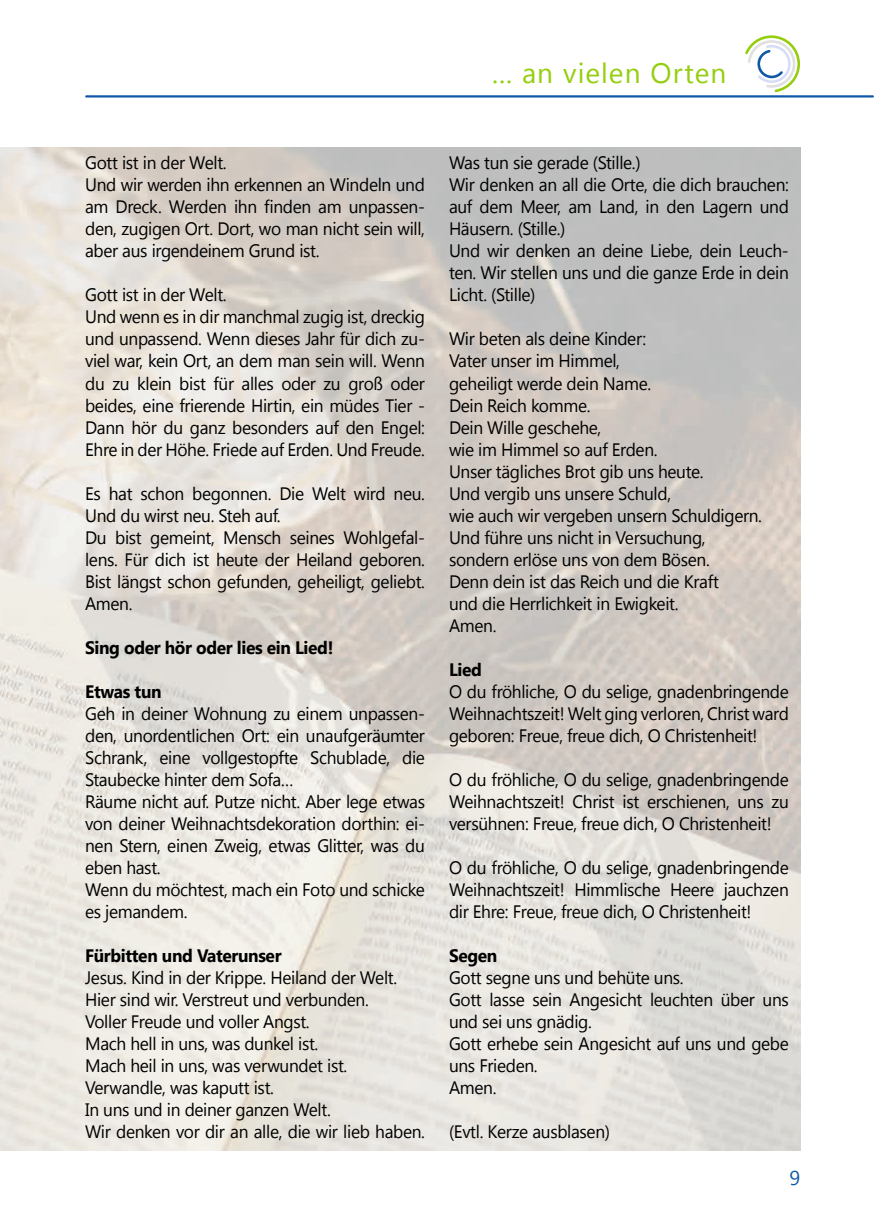
<style>
.page{position:relative;width:874px;height:1225px;background:#fff}
.page>*{position:absolute;margin:0;border:0;box-sizing:border-box;transform-origin:0 0}
.t1{font:28px "Segoe UI";letter-spacing:.04em;color:#94ce0e}
.t2{font:20px "Segoe UI";color:#0e58a7}
.t3{font:18px/22px "Segoe UI";letter-spacing:-.02em;color:#000;scale:.96 1}
.t4{font:700 18px "Segoe UI";letter-spacing:-.02em;color:#000;scale:.96 1}
</style>
<div class="page">
<img style="left:0;top:147px;width:799px;height:1003px">
<hr style="left:86px;top:95px;width:786px;height:2px;background:#0e58a7">
<svg style="left:745px;top:35px;width:55px;height:58px"></svg>
<h1 class="t1" style="left:492px;top:54px;width:236px">... an vielen Orten</h1>
<p class="t3" style="left:85px;top:151px;width:355px">Gott ist in der Welt.<br>Und wir werden ihn erkennen an Windeln und am Dreck. Werden ihn finden am unpassen&shy;den, zugigen Ort. Dort, wo man nicht sein will, aber aus irgendeinem Grund ist.</p>
<p class="t3" style="left:85px;top:283px;width:355px">Gott ist in der Welt.<br>Und wenn es in dir manchmal zugig ist, dreckig und unpassend. Wenn dieses Jahr für dich zu&shy;viel war, kein Ort, an dem man sein will. Wenn du zu klein bist für alles oder zu groß oder beides, eine frierende Hirtin, ein müdes Tier - Dann hör du ganz besonders auf den Engel:<br>Ehre in der Höhe. Friede auf Erden. Und Freude.</p>
<p class="t3" style="left:85px;top:481px;width:355px">Es hat schon begonnen. Die Welt wird neu.<br>Und du wirst neu. Steh auf.<br>Du bist gemeint, Mensch seines Wohlgefal&shy;lens. Für dich ist heute der Heiland geboren.<br>Bist längst schon gefunden, geheiligt, geliebt.<br>Amen.</p>
<p class="t4" style="left:85px;top:634px;width:260px">Sing oder hör oder lies ein Lied!</p>
<p class="t4" style="left:85px;top:678px;width:81px">Etwas tun</p>
<p class="t3" style="left:85px;top:701px;width:355px">Geh in deiner Wohnung zu einem unpassen&shy;den, unordentlichen Ort: ein unaufgeräumter Schrank, eine vollgestopfte Schublade, die Staubecke hinter dem Sofa…<br>Räume nicht auf. Putze nicht. Aber lege etwas von deiner Weihnachtsdekoration dorthin: ei&shy;nen Stern, einen Zweig, etwas Glitter, was du eben hast.<br>Wenn du möchtest, mach ein Foto und schicke es jemandem.</p>
<p class="t4" style="left:85px;top:942px;width:206px">Fürbitten und Vaterunser</p>
<p class="t3" style="left:85px;top:965px;width:355px">Jesus. Kind in der Krippe. Heiland der Welt.<br>Hier sind wir. Verstreut und verbunden.<br>Voller Freude und voller Angst.<br>Mach hell in uns, was dunkel ist.<br>Mach heil in uns, was verwundet ist.<br>Verwandle, was kaputt ist.<br>In uns und in deiner ganzen Welt.<br>Wir denken vor dir an alle, die wir lieb haben.</p>
<p class="t3" style="left:449px;top:151px;width:355px">Was tun sie gerade (Stille.)<br>Wir denken an all die Orte, die dich brauchen: auf dem Meer, am Land, in den Lagern und Häusern. (Stille.)<br>Und wir denken an deine Liebe, dein Leuch&shy;ten. Wir stellen uns und die ganze Erde in dein Licht. (Stille)</p>
<p class="t3" style="left:449px;top:327px;width:327px">Wir beten als deine Kinder:<br>Vater unser im Himmel,<br>geheiligt werde dein Name.<br>Dein Reich komme.<br>Dein Wille geschehe,<br>wie im Himmel so auf Erden.<br>Unser tägliches Brot gib uns heute.<br>Und vergib uns unsere Schuld,<br>wie auch wir vergeben unsern Schuldigern.<br>Und führe uns nicht in Versuchung, sondern erlöse uns von dem Bösen.<br>Denn dein ist das Reich und die Kraft<br>und die Herrlichkeit in Ewigkeit.<br>Amen.</p>
<p class="t4" style="left:449px;top:656px;width:36px">Lied</p>
<p class="t3" style="left:449px;top:679px;width:355px;text-align:justify">O du fröhliche, O du selige, gnadenbringende Weihnachtszeit! Welt ging verloren, Christ ward geboren: Freue, freue dich, O Christenheit!</p>
<p class="t3" style="left:449px;top:767px;width:355px;text-align:justify">O du fröhliche, O du selige, gnadenbringende Weihnachtszeit! Christ ist erschienen, uns zu versühnen: Freue, freue dich, O Christenheit!</p>
<p class="t3" style="left:449px;top:855px;width:355px;text-align:justify">O du fröhliche, O du selige, gnadenbringende Weihnachtszeit! Himmlische Heere jauchzen dir Ehre: Freue, freue dich, O Christenheit!</p>
<p class="t4" style="left:449px;top:942px;width:52px">Segen</p>
<p class="t3" style="left:449px;top:965px;width:355px">Gott segne uns und behüte uns.<br>Gott lasse sein Angesicht leuchten über uns und sei uns gnädig.<br>Gott erhebe sein Angesicht auf uns und gebe uns Frieden.<br>Amen.</p>
<p class="t3" style="left:449px;top:1119px;width:169px">(Evtl. Kerze ausblasen)</p>
<p class="t2" style="left:789px;top:1164px;width:12px">9</p>
</div>
